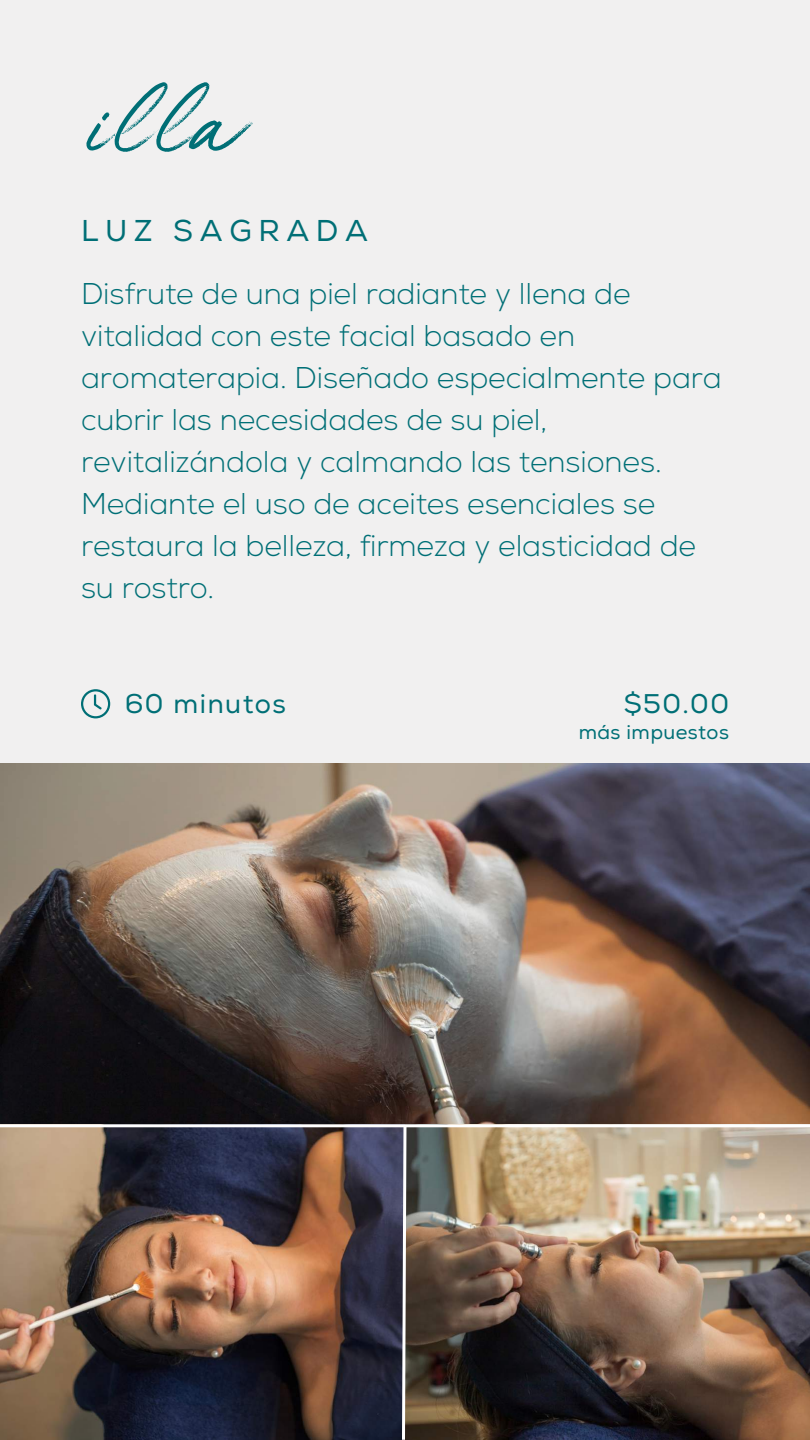
<style>
.page{position:relative;width:810px;height:1440px;background:#f1f0f0}
.page>*{position:absolute;margin:0;border:0;box-sizing:border-box;transform-origin:0 0}
.t1{font:140.5px "Asian Skyline DEMO";color:#006f76}
.t2{font:30.1px "Nexa";letter-spacing:.22em;color:#006f76}
.t3{font:300 30px/42px "Nexa";letter-spacing:-.005em;color:#006f76}
.t4{font:27px "Nexa";letter-spacing:.055em;color:#006f76}
.t5{font:20px "Nexa";letter-spacing:.02em;color:#006f76}
</style>
<div class="page">
<svg style="left:81px;top:689px;width:29px;height:29px"></svg>
<img style="left:0;top:763px;width:810px;height:361px">
<img style="left:0;top:1127px;width:810px;height:313px">
<hr style="left:0;top:1124px;width:810px;height:3px;background:#fff">
<svg style="left:400px;top:1123px;width:8px;height:317px"></svg>
<h1 class="t1" style="left:97px;top:45px;width:150px">illa</h1>
<p class="t2" style="left:81px;top:213px;width:289px">LUZ SAGRADA</p>
<p class="t3" style="left:81px;top:277px;width:642px">Disfrute de una piel radiante y llena de vitalidad con este facial basado en aromaterapia. Diseñado especialmente para cubrir las necesidades de su piel, revitalizándola y calmando las tensiones.<br>Mediante el uso de aceites esenciales se restaura la belleza, firmeza y elasticidad de su rostro.</p>
<p class="t4" style="left:125px;top:687px;width:163px">60 minutos</p>
<p class="t4" style="left:624px;top:687px;width:107px">$50.00</p>
<p class="t5" style="left:579px;top:720px;width:152px">más impuestos</p>
</div>
